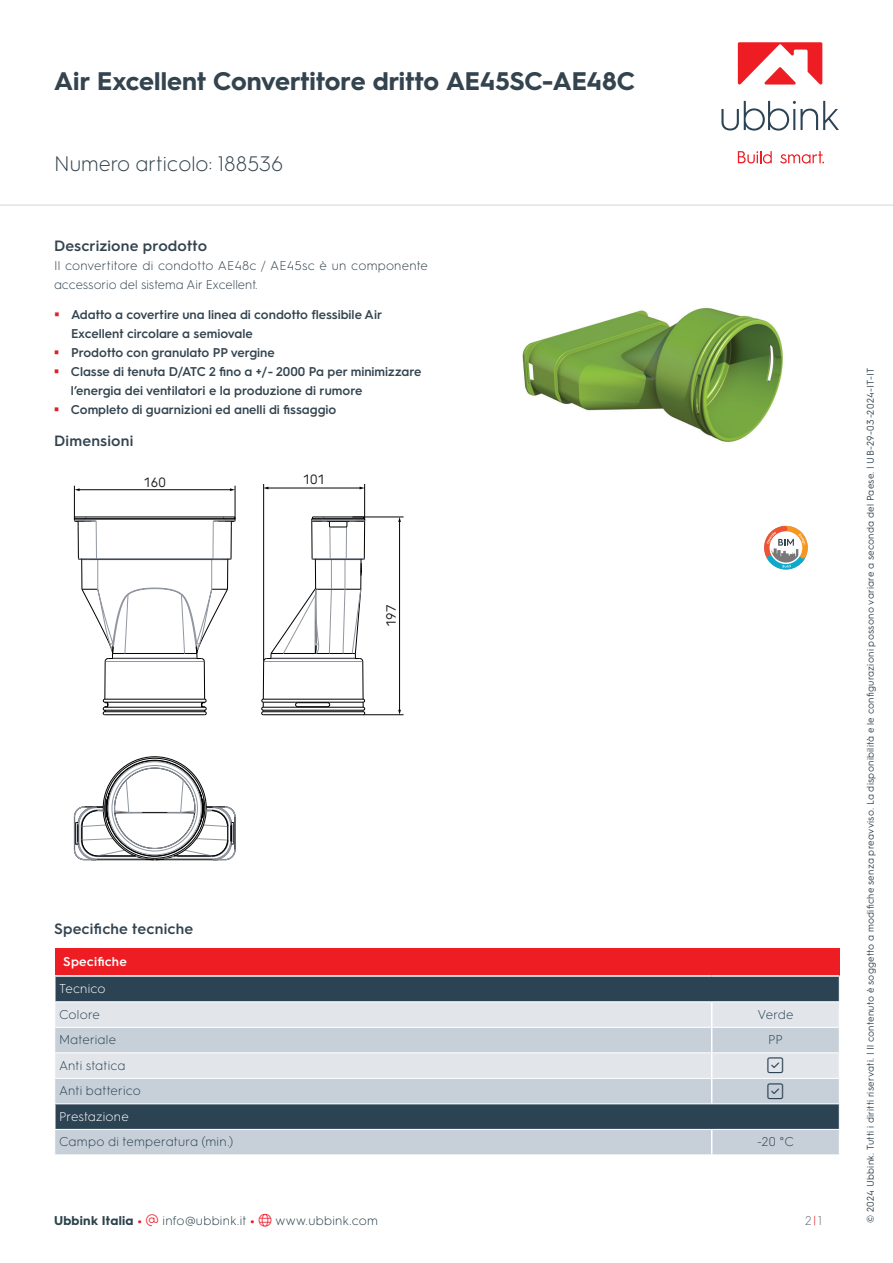
<style>
.page{position:relative;width:893px;height:1263px;background:#fff}
.page>*{position:absolute;margin:0;border:0;box-sizing:border-box;transform-origin:0 0}
.t1{font:700 25.5px "HGS3";letter-spacing:-.005em;color:#33444f}
.t2{font:300 21px "HGS3";color:#33444f}
.t3{font:300 18px "Font Awesome 6 Pro";color:#2c4354}
.t4{font:600 15px "HGS3";letter-spacing:.01em;color:#33444f}
.t5{font:13.5px "HGS3";color:#211d1e}
.t6{font:600 12.75px/19.2px "HGS3";color:#33444f}
.t7{font:300 12.75px/19.2px "HGS3";color:#33444f}
.t8{font:300 12.75px "HGS3";letter-spacing:.015em;color:#2c4354}
.t9{font:300 12.75px "HGS3";letter-spacing:.02em;color:#2c424c}
.t10{font:300 12.75px "HGS3";letter-spacing:.01em;color:#fff}
.t11{font:600 12.75px "HGS3";letter-spacing:.015em;color:#fff}
.t12{font:300 12.75px "HGS3";color:#66737c}
.t13{font:9.75px "HGS3";letter-spacing:.025em;color:#33444f}
.s1{font-weight:700}
.s2{font-weight:700;color:#e31e25}
.s3{color:#ee1f2d}
.s4{color:#e31e25}
</style>
<div class="page">
<div style="left:55px;top:948px;width:784px;height:28px;background:#ee1d23"></div>
<div style="left:56px;top:977px;width:783px;height:24px;background:#2c4354"></div>
<div style="left:55px;top:1002px;width:784px;height:25px;background:#e2e6eb"></div>
<svg style="left:55px;top:1028px;width:784px;height:126px;background:#adb8c2"></svg>
<hr style="left:54px;top:975px;width:658px;height:2px;background:#fff">
<hr style="left:712px;top:975px;width:127px;height:2px;background:#fff">
<hr style="left:55px;top:1052px;width:657px;height:1px;background:#fff">
<hr style="left:712px;top:1052px;width:127px;height:1px;background:#fff">
<hr style="left:55px;top:1078px;width:657px;height:1px;background:#fff">
<hr style="left:712px;top:1078px;width:127px;height:1px;background:#fff">
<svg style="left:711px;top:1002px;width:1px;height:101px"></svg>
<hr style="left:54px;top:1103px;width:658px;height:1px;background:#fff">
<hr style="left:712px;top:1103px;width:128px;height:1px;background:#fff">
<hr style="left:54px;top:1104px;width:2px;height:25px;background:#fff">
<hr style="left:54px;top:1129px;width:658px;height:1px;background:#fff">
<hr style="left:712px;top:1129px;width:128px;height:1px;background:#fff">
<svg style="left:711px;top:1130px;width:1px;height:24px"></svg>
<svg style="left:839px;top:977px;width:1px;height:153px"></svg>
<svg style="left:764px;top:525px;width:44px;height:45px"></svg>
<img style="left:522px;top:308px;width:261px;height:134px">
<hr style="left:74px;top:486px;width:1px;height:33px;background:#040503">
<hr style="left:235px;top:486px;width:1px;height:33px;background:#040503">
<hr style="left:79px;top:489px;width:152px;height:1px;background:#040503">
<svg style="left:75px;top:488px;width:5px;height:3px"></svg>
<svg style="left:230px;top:488px;width:5px;height:3px"></svg>
<hr style="left:363px;top:714px;width:41px;height:1px;background:#040503">
<hr style="left:263px;top:484px;width:1px;height:177px;background:#040503">
<hr style="left:364px;top:484px;width:1px;height:37px;background:#040503">
<hr style="left:399px;top:521px;width:1px;height:190px;background:#040503">
<svg style="left:398px;top:710px;width:3px;height:5px"></svg>
<hr style="left:353px;top:517px;width:51px;height:1px;background:#040503">
<hr style="left:267px;top:488px;width:94px;height:1px;background:#040503">
<hr style="left:75px;top:516px;width:160px;height:1px;background:#040503">
<hr style="left:313px;top:516px;width:51px;height:1px;background:#040503">
<svg style="left:73px;top:517px;width:293px;height:199px"></svg>
<svg style="left:77px;top:644px;width:240px;height:72px"></svg>
<svg style="left:73px;top:756px;width:163px;height:105px"></svg>
<hr style="left:0;top:204px;width:893px;height:2px;background:#e1e4e6">
<svg style="left:721px;top:101px;width:118px;height:30px"></svg>
<svg style="left:738px;top:151px;width:34px;height:13px"></svg>
<svg style="left:780px;top:151px;width:44px;height:13px"></svg>
<svg style="left:738px;top:42px;width:84px;height:43px"></svg>
<svg style="left:768px;top:1057px;width:15px;height:16px"></svg>
<svg style="left:768px;top:1083px;width:15px;height:15px"></svg>
<h1 class="t1" style="left:54px;top:63px;width:582px">Air Excellent Convertitore dritto AE45SC-AE48C</h1>
<h2 class="t2" style="left:54px;top:150px;width:231px">Numero articolo: 188536</h2>
<p class="t4" style="left:54px;top:235px;width:155px">Descrizione prodotto</p>
<p class="t7" style="left:54px;top:255px;width:376px">Il convertitore di condotto AE48c / AE45sc è un componente accessorio del sistema Air Excellent.</p>
<p class="t6" style="left:71px;top:304px;width:352px">Adatto a covertire una linea di condotto flessibile Air Excellent circolare a semiovale<br>Prodotto con granulato PP vergine<br>Classe di tenuta D/ATC 2 fino a +/- 2000 Pa per minimizzare l’energia dei ventilatori e la produzione di rumore Completo di guarnizioni ed anelli di fissaggio</p>
<p class="t4" style="left:54px;top:430px;width:81px">Dimensioni</p>
<p class="t5" style="left:144px;top:472px;width:24px">160</p>
<p class="t5" style="left:303px;top:470px;width:24px">101</p>
<p class="t4" style="left:54px;top:918px;width:141px">Specifiche tecniche</p>
<p class="t5" style="left:382px;top:627px;width:24px;rotate:-90deg">197</p>
<p class="t11" style="left:63px;top:952px;width:65px">Specifiche</p>
<p class="t10" style="left:59px;top:980px;width:48px">Tecnico</p>
<p class="t8" style="left:59px;top:1006px;width:43px">Colore</p>
<p class="t8" style="left:757px;top:1006px;width:38px">Verde</p>
<p class="t8" style="left:59px;top:1031px;width:59px">Materiale</p>
<p class="t8" style="left:768px;top:1031px;width:16px">PP</p>
<p class="t8" style="left:59px;top:1057px;width:68px">Anti statica</p>
<h3 class="t3" style="left:768px;top:1056px;width:17px">▲❑◆</h3>
<p class="t8" style="left:59px;top:1082px;width:83px">Anti batterico</p>
<h3 class="t3" style="left:768px;top:1082px;width:17px">▲❑◆</h3>
<p class="t10" style="left:59px;top:1107px;width:71px">Prestazione</p>
<p class="t8" style="left:59px;top:1133px;width:176px">Campo di temperatura (min.)</p>
<p class="t8" style="left:757px;top:1133px;width:38px">-20 °C</p>
<p class="t9" style="left:54px;top:1211px;width:326px"><span class="s1">Ubbink Italia</span> <span class="s2">•</span> <span class="s3">▼</span> info@ubbink.it <span class="s2">•</span> <span class="s3">●□</span> www.ubbink.com</p>
<p class="t12" style="left:805px;top:1211px;width:18px">2<span class="s4">|</span>1</p>
<p class="t13" style="left:864px;top:1222px;width:856px;rotate:-90deg">© 2024 Ubbink. Tutti i diritti riservati. | Il contenuto è soggetto a modifiche senza preavviso. La disponibilità e le configurazioni possono variare a seconda del Paese. | UB-29-03-2024-IT-IT</p>
</div>
